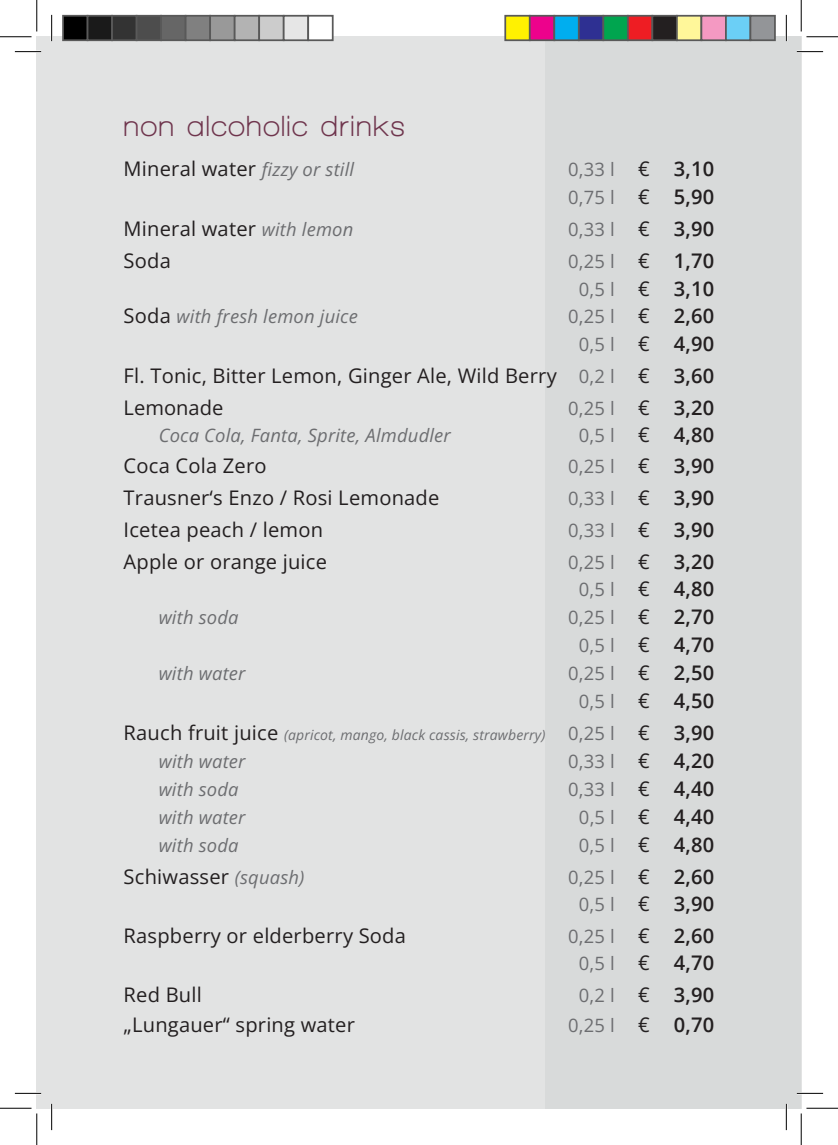
<style>
.page{position:relative;width:838px;height:1145px;background:#fff}
.page>*{position:absolute;margin:0;border:0;box-sizing:border-box;transform-origin:0 0}
.t1{font:700 29.75px "Walkway";letter-spacing:.05em;color:#6f354d}
.t2{font:20.12px/31.8px "Open Sans";letter-spacing:.01em;color:#231f20}
.t3{font:18.38px/28px "Open Sans";letter-spacing:.01em;color:#6c6d70;text-align:center}
.t4{font:italic 18.38px "Open Sans";letter-spacing:.01em;color:#6c6d70}
.t5{font:italic 14px "Open Sans";letter-spacing:.01em;color:#6c6d70}
.s1{font-style:italic;font-size:18.38px;color:#6c6d70}
.s2{font-size:20.12px;color:#231f20}
.s3{font-weight:600;font-size:20.12px;color:#231f20}
.s4{font-style:normal;font-size:20.12px;color:#231f20}
.s5{font-size:18.38px;color:#6c6d70}
.s6{font-weight:600}
.s7{font-style:normal;font-size:18.38px}
.s8{font-weight:600;font-style:normal;font-size:20.12px;color:#231f20}
</style>
<div class="page">
<div style="left:37px;top:37px;width:764px;height:1071px;background:#e2e3e3"></div>
<div style="left:545px;top:37px;width:256px;height:1071px;background:#d8dada"></div>
<hr style="left:15px;top:51px;width:26px;height:2px;background:#fff">
<hr style="left:796px;top:51px;width:27px;height:2px;background:#fff">
<hr style="left:15px;top:1092px;width:26px;height:2px;background:#fff">
<hr style="left:796px;top:1092px;width:27px;height:2px;background:#fff">
<hr style="left:51px;top:15px;width:2px;height:26px;background:#fff">
<hr style="left:51px;top:1104px;width:2px;height:26px;background:#fff">
<hr style="left:785px;top:15px;width:2px;height:26px;background:#fff">
<hr style="left:785px;top:1104px;width:2px;height:26px;background:#fff">
<svg style="left:15px;top:51px;width:26px;height:1px"></svg>
<svg style="left:796px;top:51px;width:27px;height:1px"></svg>
<svg style="left:15px;top:1093px;width:26px;height:1px"></svg>
<svg style="left:796px;top:1093px;width:27px;height:1px"></svg>
<svg style="left:51px;top:15px;width:1px;height:26px"></svg>
<svg style="left:51px;top:1104px;width:1px;height:26px"></svg>
<svg style="left:786px;top:15px;width:1px;height:26px"></svg>
<svg style="left:786px;top:1104px;width:1px;height:26px"></svg>
<hr style="left:0;top:36px;width:32px;height:1px;background:#000">
<hr style="left:806px;top:36px;width:31px;height:1px;background:#000">
<hr style="left:0;top:1108px;width:32px;height:1px;background:#000">
<hr style="left:806px;top:1108px;width:31px;height:1px;background:#000">
<hr style="left:36px;top:0;width:1px;height:31px;background:#000">
<hr style="left:36px;top:1113px;width:1px;height:32px;background:#000">
<hr style="left:800px;top:0;width:1px;height:31px;background:#000">
<hr style="left:800px;top:1113px;width:1px;height:32px;background:#000">
<div style="left:63px;top:16px;width:25px;height:24px;background:#000"></div>
<div style="left:62px;top:15px;width:26px;height:26px;border:2px solid #595959"></div>
<div style="left:88px;top:16px;width:24px;height:24px;background:#1a1a1a"></div>
<div style="left:87px;top:15px;width:26px;height:26px;border:2px solid #595959"></div>
<div style="left:112px;top:16px;width:25px;height:24px;background:#333"></div>
<div style="left:111px;top:15px;width:26px;height:26px;border:2px solid #595959"></div>
<div style="left:137px;top:16px;width:24px;height:24px;background:#4d4d4d"></div>
<div style="left:136px;top:15px;width:26px;height:26px;border:2px solid #595959"></div>
<div style="left:161px;top:16px;width:25px;height:24px;background:#666"></div>
<div style="left:160px;top:15px;width:26px;height:26px;border:2px solid #595959"></div>
<div style="left:186px;top:16px;width:24px;height:24px;background:#808080"></div>
<div style="left:185px;top:15px;width:26px;height:26px;border:2px solid #595959"></div>
<div style="left:210px;top:16px;width:25px;height:24px;background:#999"></div>
<div style="left:209px;top:15px;width:26px;height:26px;border:2px solid #595959"></div>
<div style="left:235px;top:16px;width:24px;height:24px;background:#b3b3b3"></div>
<div style="left:234px;top:15px;width:26px;height:26px;border:2px solid #595959"></div>
<div style="left:259px;top:16px;width:25px;height:24px;background:#ccc"></div>
<div style="left:258px;top:15px;width:26px;height:26px;border:2px solid #595959"></div>
<div style="left:284px;top:16px;width:24px;height:24px;background:#e6e6e6"></div>
<div style="left:283px;top:15px;width:26px;height:26px;border:2px solid #595959"></div>
<div style="left:308px;top:16px;width:25px;height:24px;background:#fff"></div>
<div style="left:307px;top:15px;width:26px;height:26px;border:2px solid #595959"></div>
<div style="left:505px;top:16px;width:24px;height:24px;background:#fff101"></div>
<div style="left:504px;top:15px;width:26px;height:26px;border:2px solid #595959"></div>
<div style="left:529px;top:16px;width:25px;height:24px;background:#ed028c"></div>
<div style="left:529px;top:15px;width:26px;height:26px;border:2px solid #595959"></div>
<div style="left:554px;top:16px;width:24px;height:24px;background:#00aeef"></div>
<div style="left:553px;top:15px;width:26px;height:26px;border:2px solid #595959"></div>
<div style="left:578px;top:16px;width:25px;height:24px;background:#2e3092"></div>
<div style="left:578px;top:15px;width:26px;height:26px;border:2px solid #595959"></div>
<div style="left:603px;top:16px;width:24px;height:24px;background:#00a54f"></div>
<div style="left:602px;top:15px;width:26px;height:26px;border:2px solid #595959"></div>
<div style="left:627px;top:16px;width:25px;height:24px;background:#ee1d23"></div>
<div style="left:627px;top:15px;width:26px;height:26px;border:2px solid #595959"></div>
<div style="left:652px;top:16px;width:24px;height:24px;background:#231f20"></div>
<div style="left:651px;top:15px;width:26px;height:26px;border:2px solid #595959"></div>
<div style="left:676px;top:16px;width:25px;height:24px;background:#fff79a"></div>
<div style="left:676px;top:15px;width:26px;height:26px;border:2px solid #595959"></div>
<div style="left:701px;top:16px;width:24px;height:24px;background:#f499c2"></div>
<div style="left:700px;top:15px;width:26px;height:26px;border:2px solid #595959"></div>
<div style="left:725px;top:16px;width:25px;height:24px;background:#6bcff6"></div>
<div style="left:725px;top:15px;width:26px;height:26px;border:2px solid #595959"></div>
<div style="left:750px;top:16px;width:24px;height:24px;background:#939598"></div>
<div style="left:749px;top:15px;width:26px;height:26px;border:2px solid #595959"></div>
<h1 class="t1" style="left:124px;top:110px;width:283px">non alcoholic drinks</h1>
<p class="t2" style="left:124px;top:152px;width:232px">Mineral water <span class="s1">fizzy or still</span></p>
<p class="t3" style="left:568px;top:155px;width:148px;text-align:left">0,33 l <span class="s2">€</span> <span class="s3">3,10<br></span>0,75 l <span class="s2">€</span> <span class="s3">5,90</span></p>
<p class="t2" style="left:124px;top:212px;width:231px">Mineral water <span class="s1">with lemon</span></p>
<p class="t3" style="left:568px;top:215px;width:148px">0,33 l <span class="s2">€</span> <span class="s3">3,90</span></p>
<p class="t2" style="left:124px;top:244px;width:49px">Soda</p>
<p class="t3" style="left:568px;top:247px;width:148px">0,25 l <span class="s2">€</span> <span class="s3">1,70<br></span>0,5 l <span class="s2">€</span> <span class="s3">3,10</span></p>
<p class="t4" style="left:124px;top:303px;width:236px"><span class="s4">Soda</span> with fresh lemon juice</p>
<p class="t3" style="left:568px;top:302px;width:148px">0,25 l <span class="s2">€</span> <span class="s3">2,60<br></span>0,5 l <span class="s2">€</span> <span class="s3">4,90</span></p>
<p class="t2" style="left:124px;top:359px;width:592px">Fl. Tonic, Bitter Lemon, Ginger Ale, Wild Berry <span class="s5">0,2 l</span> € <span class="s6">3,60<br></span>Lemonade</p>
<p class="t3" style="left:568px;top:393px;width:148px">0,25 l <span class="s2">€</span> <span class="s3">3,20</span></p>
<p class="t4" style="left:159px;top:422px;width:294px">Coca Cola, Fanta, Sprite, Almdudler</p>
<p class="t3" style="left:579px;top:420px;width:137px">0,5 l <span class="s2">€</span> <span class="s3">4,80</span></p>
<p class="t2" style="left:124px;top:450px;width:144px">Coca Cola Zero</p>
<p class="t3" style="left:568px;top:452px;width:148px">0,25 l <span class="s2">€</span> <span class="s3">3,90</span></p>
<p class="t2" style="left:124px;top:482px;width:317px">Trausner‘s Enzo / Rosi Lemonade</p>
<p class="t3" style="left:568px;top:484px;width:148px">0,33 l <span class="s2">€</span> <span class="s3">3,90</span></p>
<p class="t2" style="left:124px;top:514px;width:201px">Icetea peach / lemon</p>
<p class="t3" style="left:568px;top:516px;width:148px">0,33 l <span class="s2">€</span> <span class="s3">3,90</span></p>
<p class="t2" style="left:124px;top:546px;width:205px">Apple or orange juice</p>
<p class="t3" style="left:568px;top:549px;width:148px;line-height:26.9px">0,25 l <span class="s2">€</span> <span class="s3">3,20<br></span>0,5 l <span class="s2">€</span> <span class="s3">4,80</span></p>
<p class="t4" style="left:159px;top:605px;width:81px">with soda</p>
<p class="t3" style="left:568px;top:603px;width:148px">0,25 l <span class="s2">€</span> <span class="s3">2,70<br></span>0,5 l <span class="s2">€</span> <span class="s3">4,70</span></p>
<p class="t4" style="left:159px;top:661px;width:88px">with water</p>
<p class="t3" style="left:568px;top:659px;width:148px">0,25 l <span class="s2">€</span> <span class="s3">2,50<br></span>0,5 l <span class="s2">€</span> <span class="s3">4,50</span></p>
<p class="t5" style="left:124px;top:725px;width:592px"><span class="s4">Rauch fruit juice</span> (apricot, mango, black cassis, strawberry) <span class="s7">0,25 l</span> <span class="s4">€</span> <span class="s8">3,90</span></p>
<p class="t4" style="left:159px;top:748px;width:88px">with water</p>
<p class="t3" style="left:568px;top:747px;width:148px">0,33 l <span class="s2">€</span> <span class="s3">4,20</span></p>
<p class="t4" style="left:159px;top:776px;width:81px">with soda</p>
<p class="t3" style="left:568px;top:775px;width:148px">0,33 l <span class="s2">€</span> <span class="s3">4,40</span></p>
<p class="t4" style="left:159px;top:804px;width:88px">with water</p>
<p class="t3" style="left:579px;top:803px;width:137px">0,5 l <span class="s2">€</span> <span class="s3">4,40</span></p>
<p class="t4" style="left:159px;top:832px;width:81px">with soda</p>
<p class="t3" style="left:579px;top:831px;width:137px">0,5 l <span class="s2">€</span> <span class="s3">4,80</span></p>
<p class="t2" style="left:124px;top:860px;width:182px">Schiwasser <span class="s1">(squash)</span></p>
<p class="t3" style="left:568px;top:863px;width:148px;line-height:26.9px">0,25 l <span class="s2">€</span> <span class="s3">2,60<br></span>0,5 l <span class="s2">€</span> <span class="s3">3,90</span></p>
<p class="t2" style="left:124px;top:919px;width:284px">Raspberry or elderberry Soda</p>
<p class="t3" style="left:568px;top:922px;width:148px;line-height:26.9px">0,25 l <span class="s2">€</span> <span class="s3">2,60<br></span>0,5 l <span class="s2">€</span> <span class="s3">4,70</span></p>
<p class="t2" style="left:124px;top:978px;width:80px">Red Bull</p>
<p class="t3" style="left:579px;top:980px;width:137px">0,2 l <span class="s2">€</span> <span class="s3">3,90</span></p>
<p class="t2" style="left:124px;top:1008px;width:233px">„Lungauer“ spring water</p>
<p class="t3" style="left:568px;top:1011px;width:148px">0,25 l <span class="s2">€</span> <span class="s3">0,70</span></p>
</div>
